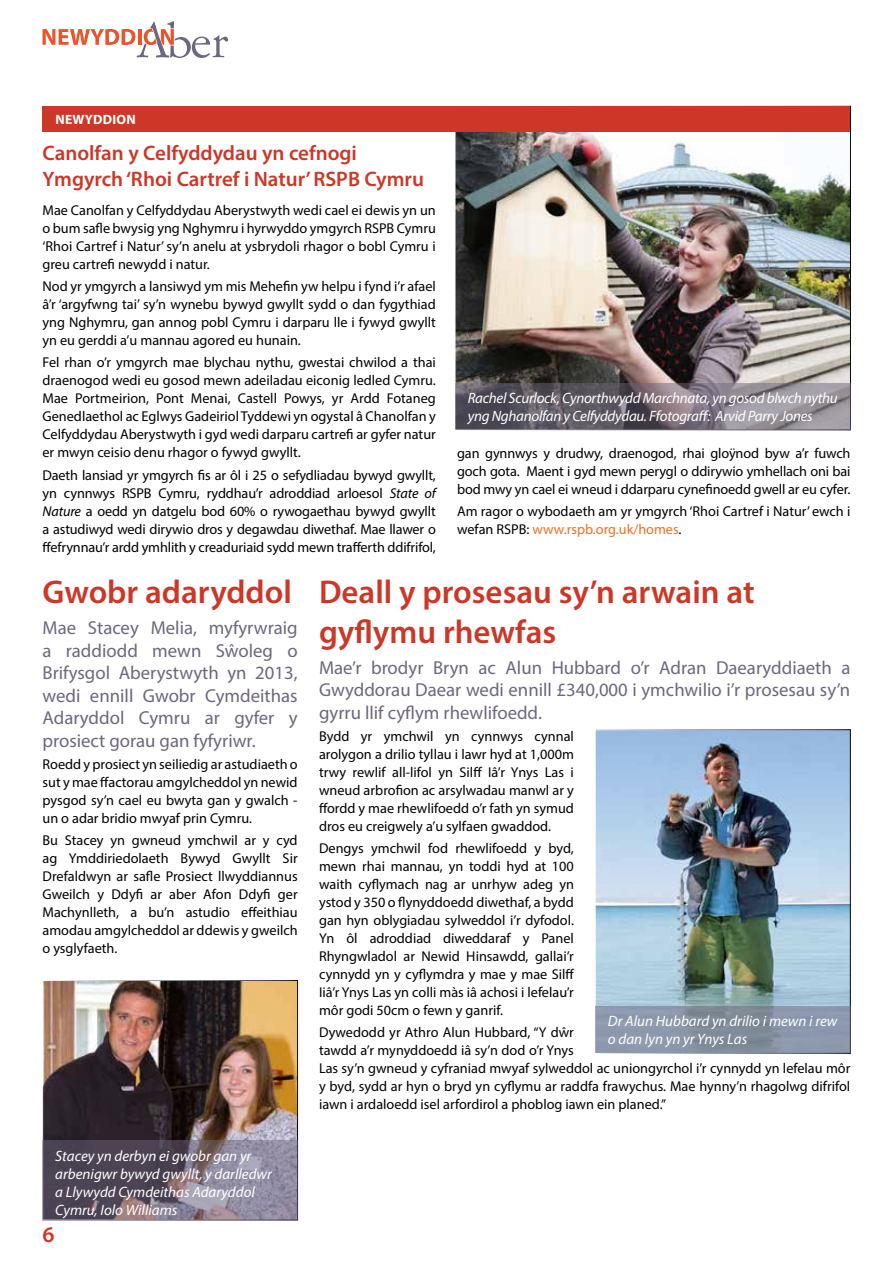
<style>
.page{position:relative;width:893px;height:1263px;background:#fff}
.page>*{position:absolute;margin:0;border:0;box-sizing:border-box;transform-origin:0 0}
.t1{font:600 33px/39.6px "Myriad Pro";color:#cd3727}
.t2{font:600 22.5px "Myriad Pro";color:#cd3727}
.t3{font:600 21px/25.2px "Myriad Pro";color:#cd3727}
.t4{font:18.75px/22.5px "Myriad Pro";color:#6e667d;text-align:justify}
.t5{font:italic 15px/18px "Myriad Pro";color:#fff}
.t6{font:italic 15px/18px "Myriad Pro";letter-spacing:-.02em;color:#fff}
.t7{font:14.25px/18px "Myriad Pro";color:#000;text-align:justify}
.t8{font:700 13.5px "Myriad Pro";letter-spacing:.02em;color:#fff}
.s1{font-style:italic}
.s2{color:#f36f21}
</style>
<div class="page">
<img style="left:457px;top:132px;width:392px;height:251px">
<svg style="left:455px;top:383px;width:395px;height:47px;background:#746d77"></svg>
<div style="left:43px;top:106px;width:807px;height:26px;background:#cd3727"></div>
<img style="left:44px;top:982px;width:252px;height:157px">
<svg style="left:43px;top:1139px;width:255px;height:81px;background:#6f6676"></svg>
<img style="left:597px;top:731px;width:252px;height:275px">
<div style="left:595px;top:729px;width:256px;height:325px;border:1px solid #fff"></div>
<svg style="left:595px;top:1006px;width:255px;height:47px;background:#8893a4"></svg>
<svg style="left:43px;top:21px;width:185px;height:37px"></svg>
<p class="t8" style="left:55px;top:111px;width:82px">NEWYDDION</p>
<h3 class="t3" style="left:43px;top:140px;width:383px">Canolfan y Celfyddydau yn cefnogi<br>Ymgyrch ‘Rhoi Cartref i Natur’ RSPB Cymru</h3>
<p class="t7" style="left:43px;top:201px;width:395px">Mae Canolfan y Celfyddydau Aberystwyth wedi cael ei dewis yn un o bum safle bwysig yng Nghymru i hyrwyddo ymgyrch RSPB Cymru ‘Rhoi Cartref i Natur’ sy’n anelu at ysbrydoli rhagor o bobl Cymru i greu cartrefi newydd i natur.</p>
<p class="t7" style="left:43px;top:277px;width:395px">Nod yr ymgyrch a lansiwyd ym mis Mehefin yw helpu i fynd i’r afael â’r ‘argyfwng tai’ sy’n wynebu bywyd gwyllt sydd o dan fygythiad yng Nghymru, gan annog pobl Cymru i darparu lle i fywyd gwyllt yn eu gerddi a’u mannau agored eu hunain.</p>
<p class="t7" style="left:43px;top:353px;width:395px">Fel rhan o’r ymgyrch mae blychau nythu, gwestai chwilod a thai draenogod wedi eu gosod mewn adeiladau eiconig ledled Cymru.<br>Mae Portmeirion, Pont Menai, Castell Powys, yr Ardd Fotaneg Genedlaethol ac Eglwys Gadeiriol Tyddewi yn ogystal â Chanolfan y Celfyddydau Aberystwyth i gyd wedi darparu cartrefi ar gyfer natur er mwyn ceisio denu rhagor o fywyd gwyllt.</p>
<p class="t7" style="left:43px;top:466px;width:395px">Daeth lansiad yr ymgyrch fis ar ôl i 25 o sefydliadau bywyd gwyllt, yn cynnwys RSPB Cymru, ryddhau’r adroddiad arloesol <span class="s1">State of Nature</span> a oedd yn datgelu bod 60% o rywogaethau bywyd gwyllt a astudiwyd wedi dirywio dros y degawdau diwethaf. Mae llawer o ffefrynnau’r ardd ymhlith y creaduriaid sydd mewn trafferth ddifrifol,</p>
<p class="t6" style="left:468px;top:389px;width:371px">Rachel Scurlock, Cynorthwydd Marchnata, yn gosod blwch nythu yng Nghanolfan y Celfyddydau. Ffotograff: Arvid Parry Jones</p>
<p class="t7" style="left:457px;top:444px;width:395px">gan gynnwys y drudwy, draenogod, rhai gloÿnod byw a’r fuwch goch gota. Maent i gyd mewn perygl o ddirywio ymhellach oni bai bod mwy yn cael ei wneud i ddarparu cynefinoedd gwell ar eu cyfer.</p>
<p class="t7" style="left:457px;top:502px;width:395px">Am ragor o wybodaeth am yr ymgyrch ‘Rhoi Cartref i Natur’ ewch i wefan RSPB: <span class="s2">www.rspb.org.uk/homes</span>.</p>
<h1 class="t1" style="left:43px;top:571px;width:251px">Gwobr adaryddol</h1>
<h3 class="t4" style="left:43px;top:616px;width:257px">Mae Stacey Melia, myfyrwraig a raddiodd mewn Sŵoleg o Brifysgol Aberystwyth yn 2013, wedi ennill Gwobr Cymdeithas Adaryddol Cymru ar gyfer y prosiect gorau gan fyfyriwr.</h3>
<p class="t7" style="left:43px;top:755px;width:257px">Roedd y prosiect yn seiliedig ar astudiaeth o sut y mae ffactorau amgylcheddol yn newid pysgod sy’n cael eu bwyta gan y gwalch - un o adar bridio mwyaf prin Cymru.</p>
<p class="t7" style="left:43px;top:831px;width:257px">Bu Stacey yn gwneud ymchwil ar y cyd ag Ymddiriedolaeth Bywyd Gwyllt Sir Drefaldwyn ar safle Prosiect llwyddiannus Gweilch y Ddyfi ar aber Afon Ddyfi ger Machynlleth, a bu’n astudio effeithiau amodau amgylcheddol ar ddewis y gweilch o ysglyfaeth.</p>
<p class="t5" style="left:55px;top:1146px;width:218px">Stacey yn derbyn ei gwobr gan yr arbenigwr bywyd gwyllt, y darlledwr a Llywydd Cymdeithas Adaryddol<br>Cymru, Iolo Williams</p>
<h2 class="t2" style="left:43px;top:1220px;width:14px">6</h2>
<h1 class="t1" style="left:319px;top:571px;width:437px">Deall y prosesau sy’n arwain at gyflymu rhewfas</h1>
<h3 class="t4" style="left:319px;top:656px;width:533px">Mae’r brodyr Bryn ac Alun Hubbard o’r Adran Daearyddiaeth a Gwyddorau Daear wedi ennill £340,000 i ymchwilio i’r prosesau sy’n gyrru llif cyflym rhewlifoedd.</h3>
<p class="t7" style="left:319px;top:727px;width:256px">Bydd yr ymchwil yn cynnwys cynnal arolygon a drilio tyllau i lawr hyd at 1,000m trwy rewlif all-lifol yn Silff Iâ’r Ynys Las i wneud arbrofion ac arsylwadau manwl ar y ffordd y mae rhewlifoedd o’r fath yn symud dros eu creigwely a’u sylfaen gwaddod.</p>
<p class="t7" style="left:319px;top:839px;width:257px">Dengys ymchwil fod rhewlifoedd y byd, mewn rhai mannau, yn toddi hyd at 100 waith cyflymach nag ar unrhyw adeg yn ystod y 350 o flynyddoedd diwethaf, a bydd gan hyn oblygiadau sylweddol i’r dyfodol.<br>Yn ôl adroddiad diweddaraf y Panel Rhyngwladol ar Newid Hinsawdd, gallai’r cynnydd yn y cyflymdra y mae y mae Silff Iiâ’r Ynys Las yn colli màs iâ achosi i lefelau’r môr godi 50cm o fewn y ganrif.</p>
<p class="t7" style="left:319px;top:1023px;width:533px;text-align:left">Dywedodd yr Athro Alun Hubbard, “Y dŵr<br>tawdd a’r mynyddoedd iâ sy’n dod o’r Ynys<br>Las sy’n gwneud y cyfraniad mwyaf sylweddol ac uniongyrchol i’r cynnydd yn lefelau môr y byd, sydd ar hyn o bryd yn cyflymu ar raddfa frawychus. Mae hynny’n rhagolwg difrifol iawn i ardaloedd isel arfordirol a phoblog iawn ein planed.”</p>
<p class="t5" style="left:608px;top:1012px;width:231px">Dr Alun Hubbard yn drilio i mewn i rew o dan lyn yn yr Ynys Las</p>
</div>
